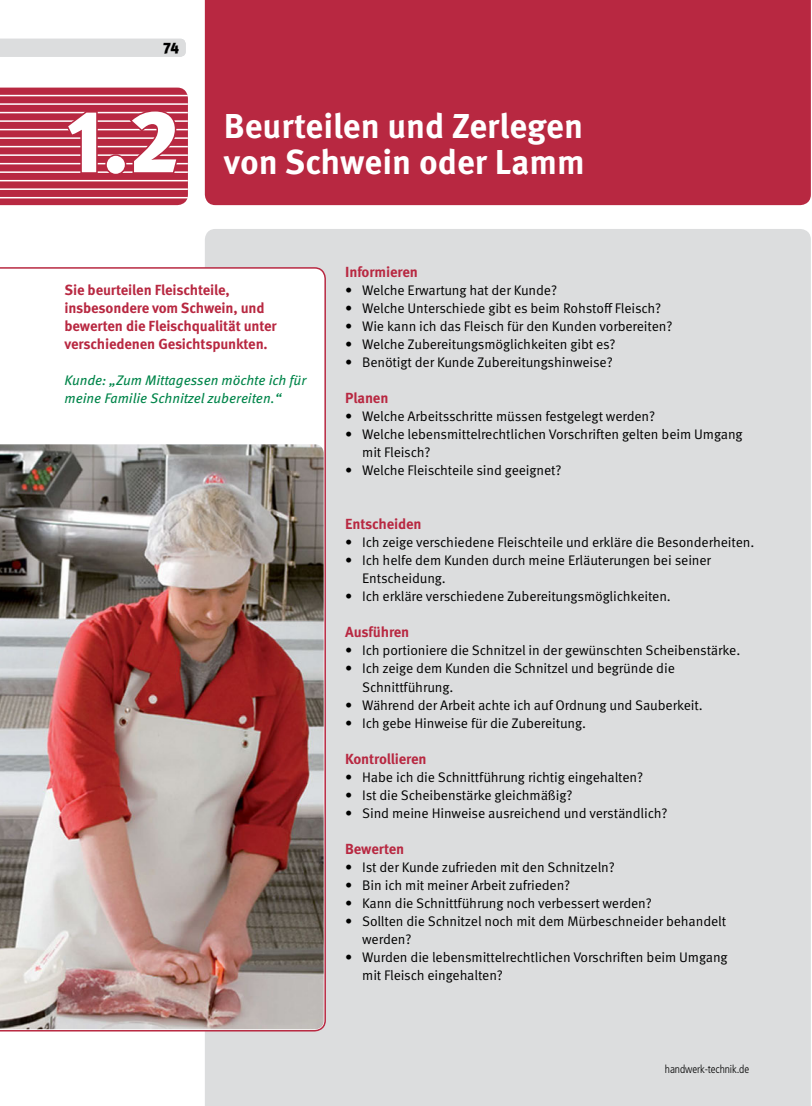
<style>
.page{position:relative;width:812px;height:1106px;background:#fff}
.page>*{position:absolute;margin:0;border:0;box-sizing:border-box;transform-origin:0 0}
.t1{font:900 88.2px "Meta Pro";color:#fff}
.t2{font:700 34.5px/36px "Meta Pro";color:#fff}
.t3{font:900 15px "Meta Pro";color:#000}
.t4{font:700 14.7px/18px "Meta Pro";letter-spacing:-.01em;color:#b82841}
.t5{font:13.8px/18px "Meta Pro";letter-spacing:-.01em;color:#000}
.t6{font:italic 13.8px/18px "Meta Pro";color:#00854a}
.t7{font:300 condensed 11.25px "Frutiger LT Std";letter-spacing:-.01em;color:#000}
</style>
<div class="page">
<div style="left:0;top:39px;width:186px;height:18px;background:#dcddde"></div>
<div style="left:205px;top:229px;width:606px;height:876px;background:#dcddde"></div>
<svg style="left:0;top:266px;width:327px;height:765px"></svg>
<img style="left:0;top:444px;width:324px;height:584px">
<svg style="left:0;top:88px;width:188px;height:117px;background:#c2495e"></svg>
<div style="left:205px;top:0;width:606px;height:205px;background:#b82841"></div>
<p class="t3" style="left:163px;top:38px;width:17px">74</p>
<h1 class="t1" style="left:66px;top:86px;width:115px">1.2</h1>
<h2 class="t2" style="left:224px;top:109px;width:362px">Beurteilen und Zerlegen von Schwein oder Lamm</h2>
<p class="t4" style="left:64px;top:281px;width:214px">Sie beurteilen Fleischteile, insbesondere vom Schwein, und bewerten die Fleischqualität unter verschiedenen Gesichtspunkten.</p>
<p class="t6" style="left:64px;top:372px;width:243px">Kunde: „Zum Mittagessen möchte ich für meine Familie Schnitzel zubereiten.“</p>
<p class="t4" style="left:345px;top:263px;width:74px">Informieren</p>
<p class="t5" style="left:345px;top:282px;width:213px">• Welche Erwartung hat der Kunde?</p>
<p class="t5" style="left:345px;top:300px;width:318px">• Welche Unterschiede gibt es beim Rohstoff Fleisch?</p>
<p class="t5" style="left:345px;top:318px;width:329px">• Wie kann ich das Fleisch für den Kunden vorbereiten?</p>
<p class="t5" style="left:345px;top:336px;width:272px">• Welche Zubereitungsmöglichkeiten gibt es?</p>
<p class="t5" style="left:345px;top:354px;width:269px">• Benötigt der Kunde Zubereitungshinweise?</p>
<p class="t4" style="left:345px;top:389px;width:45px">Planen</p>
<p class="t5" style="left:345px;top:408px;width:312px">• Welche Arbeitsschritte müssen festgelegt werden?</p>
<p class="t5" style="left:362px;top:426px;width:382px;text-indent:-17px">• Welche lebensmittelrechtlichen Vorschriften gelten beim Umgang mit Fleisch?</p>
<p class="t5" style="left:345px;top:462px;width:218px">• Welche Fleischteile sind geeignet?</p>
<p class="t4" style="left:345px;top:515px;width:78px">Entscheiden</p>
<p class="t5" style="left:345px;top:534px;width:411px">• Ich zeige verschiedene Fleischteile und erkläre die Besonderheiten.</p>
<p class="t5" style="left:362px;top:552px;width:350px;text-indent:-17px">• Ich helfe dem Kunden durch meine Erläuterungen bei seiner<br>Entscheidung.</p>
<p class="t5" style="left:345px;top:588px;width:327px">• Ich erkläre verschiedene Zubereitungsmöglichkeiten.</p>
<p class="t4" style="left:345px;top:623px;width:66px">Ausführen</p>
<p class="t5" style="left:345px;top:642px;width:397px">• Ich portioniere die Schnitzel in der gewünschten Scheibenstärke.</p>
<p class="t5" style="left:362px;top:660px;width:314px;text-indent:-17px">• Ich zeige dem Kunden die Schnitzel und begründe die<br>Schnittführung.</p>
<p class="t5" style="left:345px;top:696px;width:359px">• Während der Arbeit achte ich auf Ordnung und Sauberkeit.</p>
<p class="t5" style="left:345px;top:714px;width:242px">• Ich gebe Hinweise für die Zubereitung.</p>
<p class="t4" style="left:345px;top:749px;width:83px">Kontrollieren</p>
<p class="t5" style="left:345px;top:768px;width:300px">• Habe ich die Schnittführung richtig eingehalten?</p>
<p class="t5" style="left:345px;top:786px;width:229px">• Ist die Scheibenstärke gleichmäßig?</p>
<p class="t5" style="left:345px;top:804px;width:324px">• Sind meine Hinweise ausreichend und verständlich?</p>
<p class="t4" style="left:345px;top:839px;width:61px">Bewerten</p>
<p class="t5" style="left:345px;top:858px;width:271px">• Ist der Kunde zufrieden mit den Schnitzeln?</p>
<p class="t5" style="left:345px;top:876px;width:227px">• Bin ich mit meiner Arbeit zufrieden?</p>
<p class="t5" style="left:345px;top:894px;width:308px">• Kann die Schnittführung noch verbessert werden?</p>
<p class="t5" style="left:362px;top:912px;width:365px;text-indent:-17px">• Sollten die Schnitzel noch mit dem Mürbeschneider behandelt werden?</p>
<p class="t5" style="left:362px;top:948px;width:367px;text-indent:-17px">• Wurden die lebensmittelrechtlichen Vorschriften beim Umgang mit Fleisch eingehalten?</p>
<p class="t7" style="left:665px;top:1062px;width:86px">handwerk-technik.de</p>
</div>
